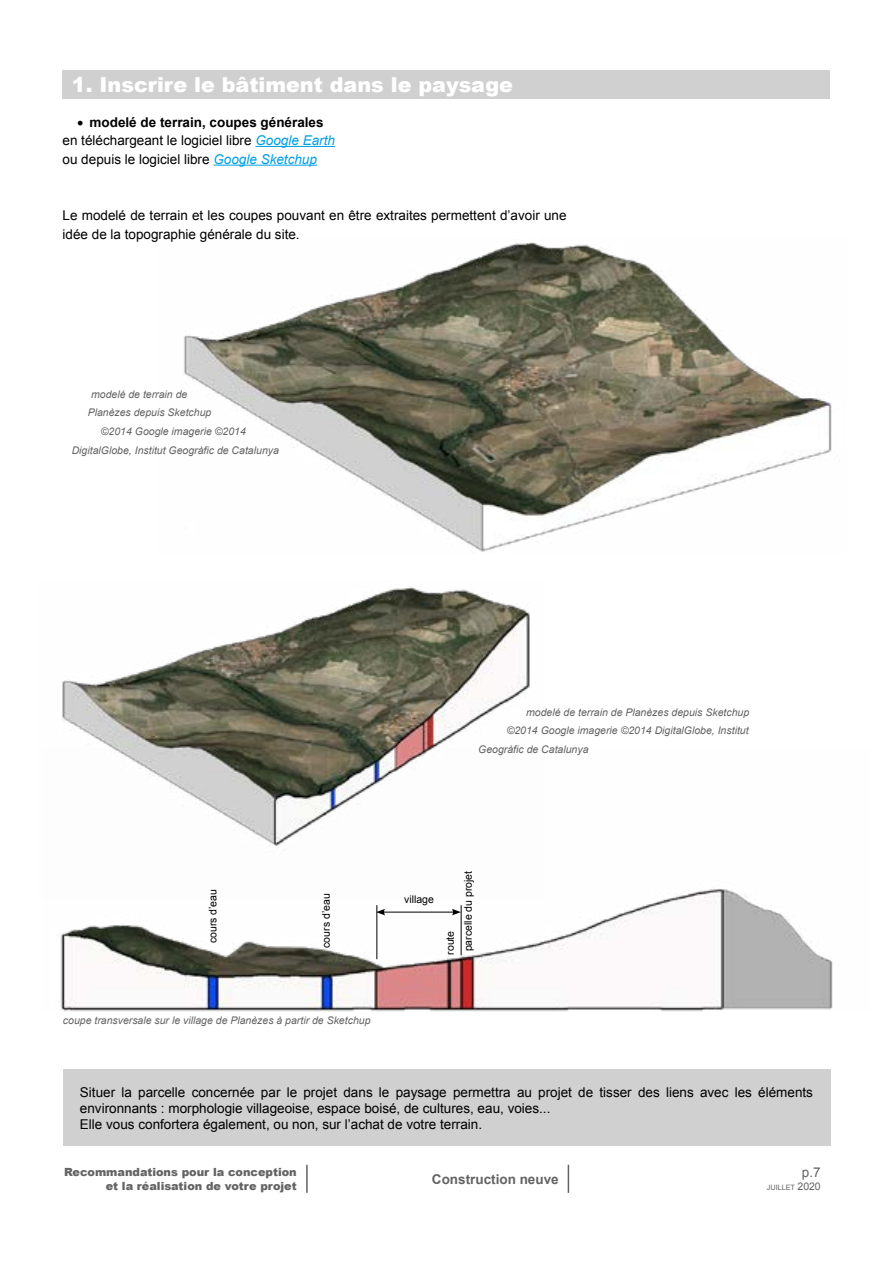
<style>
.page{position:relative;width:893px;height:1263px;background:#fff}
.page>*{position:absolute;margin:0;border:0;box-sizing:border-box;transform-origin:0 0}
.t1{font:900 20.7px "Arial";color:#fff}
.t2{font:13.5px/18.5px "Arial";color:#000}
.t3{font:700 13.5px "Arial";color:#646363}
.t4{font:13.5px "Arial";color:#646363}
.t5{font:900 11.25px/13.5px "Arial";color:#646363;text-align:right}
.t6{font:italic 10.5px "Arial";color:#646363}
.t7{font:10.5px "Arial";color:#000}
.t8{font:7.35px "Arial";letter-spacing:-.015em;color:#646363}
.s1{font-family:"Minion Pro";font-size:18px}
.s2{font-weight:700}
.s3{font-style:italic;color:#009fe3}
.s4{font-size:10.5px}
</style>
<div class="page">
<hr style="left:306px;top:1165px;width:2px;height:28px;background:#646363">
<svg style="left:568px;top:1165px;width:1px;height:28px"></svg>
<div style="left:63px;top:70px;width:767px;height:28px;background:#d0d0d0"></div>
<hr style="left:255px;top:146px;width:80px;height:1px;background:#009fe3">
<hr style="left:213px;top:165px;width:104px;height:1px;background:#009fe3">
<img style="left:60px;top:889px;width:773px;height:122px">
<hr style="left:377px;top:905px;width:1px;height:54px;background:#000">
<hr style="left:461px;top:905px;width:1px;height:50px;background:#000">
<hr style="left:383px;top:912px;width:71px;height:1px;background:#000">
<svg style="left:376px;top:909px;width:9px;height:6px"></svg>
<svg style="left:452px;top:909px;width:9px;height:6px"></svg>
<div style="left:63px;top:1070px;width:767px;height:76px;background:#d0d0d0"></div>
<img style="left:184px;top:242px;width:648px;height:310px">
<img style="left:60px;top:587px;width:483px;height:312px">
<h1 class="t1" style="left:72px;top:73px;width:443px">1. Inscrire le bâtiment dans le paysage</h1>
<p class="t2" style="left:63px;top:113px;width:274px;text-indent:14px"><span class="s1">•</span> <span class="s2">modelé de terrain, coupes générales </span>en téléchargeant le logiciel libre <span class="s3">Google Earth </span>ou depuis le logiciel libre <span class="s3">Google Sketchup</span></p>
<p class="t2" style="left:63px;top:206px;width:505px">Le modelé de terrain et les coupes pouvant en être extraites permettent d’avoir une idée de la topographie générale du site.</p>
<p class="t6" style="left:91px;top:388px;width:98px">modelé de terrain de</p>
<p class="t6" style="left:88px;top:407px;width:125px">Planèzes depuis Sketchup</p>
<p class="t6" style="left:101px;top:425px;width:147px">©2014 Google imagerie ©2014</p>
<p class="t6" style="left:72px;top:444px;width:209px">DigitalGlobe, Institut Geogràfic de Catalunya</p>
<p class="t6" style="left:526px;top:706px;width:224px">modelé de terrain de Planèzes depuis Sketchup</p>
<p class="t6" style="left:507px;top:725px;width:243px">©2014 Google imagerie ©2014 DigitalGlobe, Institut</p>
<p class="t6" style="left:478px;top:743px;width:112px">Geogràfic de Catalunya</p>
<p class="t7" style="left:206px;top:943px;width:56px;rotate:-90deg">cours d’eau</p>
<p class="t7" style="left:319px;top:948px;width:56px;rotate:-90deg">cours d’eau</p>
<p class="t6" style="left:63px;top:1015px;width:309px">coupe transversale sur le village de Planèzes à partir de Sketchup</p>
<p class="t7" style="left:404px;top:892px;width:31px">village</p>
<p class="t7" style="left:443px;top:955px;width:25px;rotate:-90deg">route</p>
<p class="t7" style="left:461px;top:951px;width:82px;rotate:-90deg">parcelle du projet</p>
<p class="t2" style="left:80px;top:1084px;width:735px;line-height:16.2px">Situer la parcelle concernée par le projet dans le paysage permettra au projet de tisser des liens avec les éléments environnants : morphologie villageoise, espace boisé, de cultures, eau, voies...<br>Elle vous confortera également, ou non, sur l’achat de votre terrain.</p>
<p class="t5" style="left:64px;top:1165px;width:234px">Recommandations pour la conception et la réalisation de votre projet</p>
<p class="t3" style="left:432px;top:1171px;width:128px">Construction neuve</p>
<p class="t4" style="left:802px;top:1164px;width:20px">p.7</p>
<p class="t8" style="left:767px;top:1182px;width:55px">juillet <span class="s4">2020</span></p>
</div>
